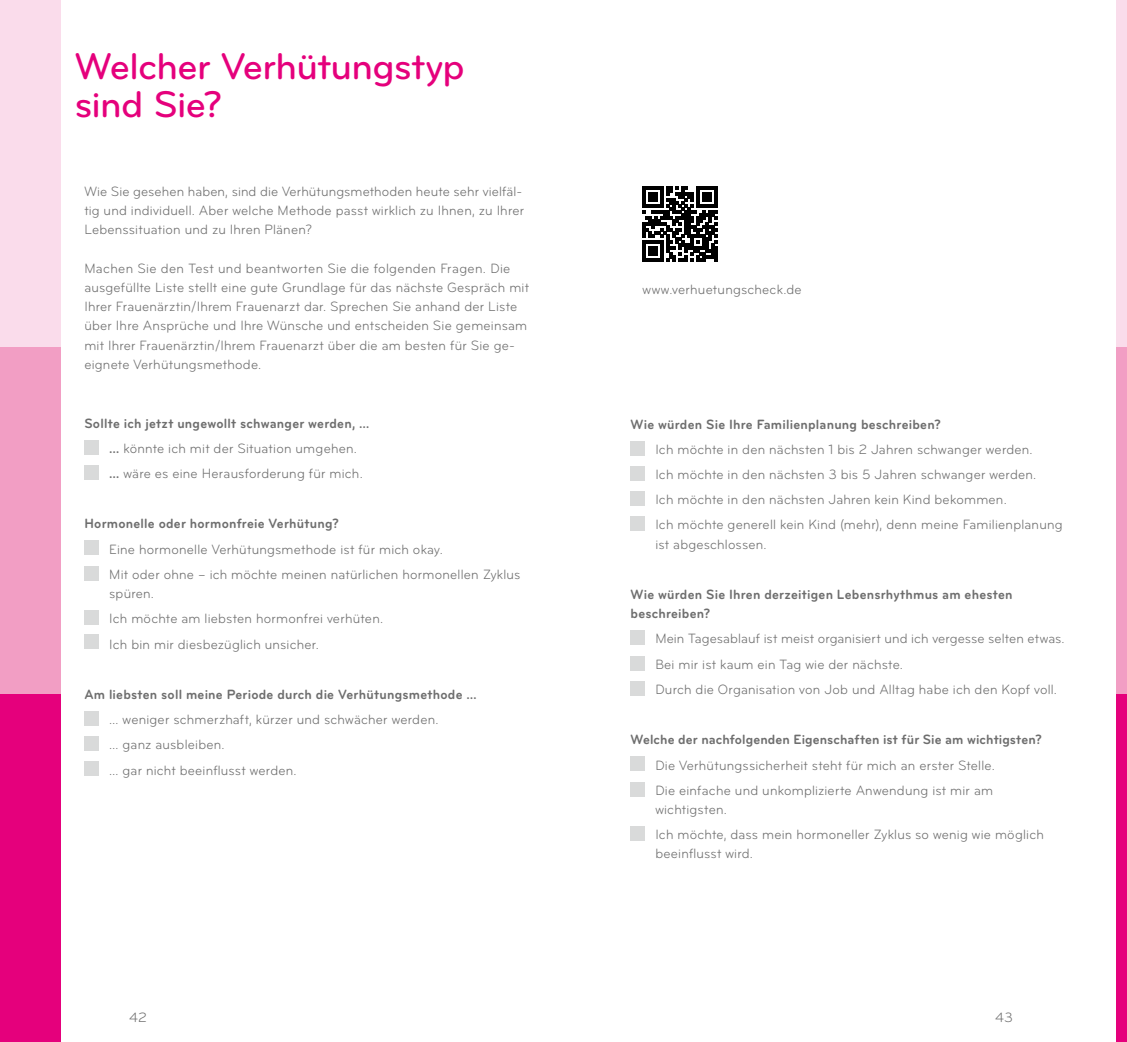
<style>
.page{position:relative;width:1127px;height:1042px;background:#fff}
.page>*{position:absolute;margin:0;border:0;box-sizing:border-box;transform-origin:0 0}
.Headline{font:500 38.5px/38.5px "Bryant Pro";letter-spacing:-.02em;color:#e5007c}
.Copy{font:14px/19.2px "Bryant Pro";letter-spacing:.015em;color:#6e6e6e;scale:.95 1}
.Copy-2{font:700 14px/19.2px "Bryant Pro";letter-spacing:.015em;color:#6e6e6e;scale:.95 1}
.Copy-3{font:14px "Bryant Pro";letter-spacing:.015em;color:#6e6e6e}
.s1{font-weight:700}
</style>
<div class="page">
<div style="left:0;top:0;width:60px;height:347px;background:#fadceb"></div>
<div style="left:0;top:347px;width:60px;height:347px;background:#f29ec4"></div>
<div style="left:0;top:694px;width:60px;height:348px;background:#e5007c"></div>
<div style="left:84px;top:440px;width:15px;height:14px;background:#d9dada"></div>
<div style="left:84px;top:465px;width:15px;height:15px;background:#d9dada"></div>
<div style="left:84px;top:540px;width:15px;height:15px;background:#d9dada"></div>
<div style="left:84px;top:566px;width:15px;height:14px;background:#d9dada"></div>
<div style="left:84px;top:610px;width:15px;height:15px;background:#d9dada"></div>
<div style="left:84px;top:634px;width:15px;height:14px;background:#d9dada"></div>
<div style="left:84px;top:711px;width:15px;height:15px;background:#d9dada"></div>
<div style="left:84px;top:736px;width:15px;height:15px;background:#d9dada"></div>
<div style="left:84px;top:761px;width:15px;height:15px;background:#d9dada"></div>
<div style="left:630px;top:440px;width:15px;height:15px;background:#d9dada"></div>
<div style="left:630px;top:466px;width:15px;height:15px;background:#d9dada"></div>
<div style="left:630px;top:491px;width:15px;height:15px;background:#d9dada"></div>
<div style="left:630px;top:516px;width:15px;height:15px;background:#d9dada"></div>
<div style="left:630px;top:630px;width:15px;height:15px;background:#d9dada"></div>
<div style="left:630px;top:655px;width:15px;height:15px;background:#d9dada"></div>
<div style="left:630px;top:681px;width:15px;height:14px;background:#d9dada"></div>
<div style="left:630px;top:756px;width:15px;height:15px;background:#d9dada"></div>
<div style="left:630px;top:781px;width:15px;height:15px;background:#d9dada"></div>
<div style="left:630px;top:826px;width:15px;height:15px;background:#d9dada"></div>
<div style="left:1116px;top:0;width:10px;height:347px;background:#fadceb"></div>
<div style="left:1116px;top:347px;width:10px;height:347px;background:#f29ec4"></div>
<div style="left:1116px;top:694px;width:10px;height:348px;background:#e5007c"></div>
<svg style="left:642px;top:186px;width:75px;height:75px"></svg>
<p class="Headline" style="left:74px;top:46px;width:392px">Welcher Verhütungstyp sind Sie?</p>
<p class="Copy" style="left:84px;top:182px;width:464px">Wie Sie gesehen haben, sind die Verhütungsmethoden heute sehr vielfäl&shy;tig und individuell. Aber welche Methode passt wirklich zu Ihnen, zu Ihrer<br>Lebenssituation und zu Ihren Plänen?</p>
<p class="Copy" style="left:84px;top:259px;width:469px">Machen Sie den Test und beantworten Sie die folgenden Fragen. Die ausgefüllte Liste stellt eine gute Grundlage für das nächste Gespräch mit Ihrer Frauenärztin/Ihrem Frauenarzt dar. Sprechen Sie anhand der Liste über Ihre Ansprüche und Ihre Wünsche und entscheiden Sie gemeinsam mit Ihrer Frauenärztin/Ihrem Frauenarzt über die am besten für Sie ge&shy;eignete Verhütungsmethode.</p>
<p class="Copy-2" style="left:84px;top:413px;width:301px">Sollte ich jetzt ungewollt schwanger werden, …</p>
<p class="Copy" style="left:109px;top:439px;width:262px"><span class="s1">…</span> könnte ich mit der Situation umgehen.</p>
<p class="Copy" style="left:109px;top:464px;width:268px"><span class="s1">…</span> wäre es eine Herausforderung für mich.</p>
<p class="Copy-2" style="left:84px;top:514px;width:269px">Hormonelle oder hormonfreie Verhütung?</p>
<p class="Copy" style="left:109px;top:539px;width:352px">Eine hormonelle Verhütungsmethode ist für mich okay.</p>
<p class="Copy" style="left:109px;top:565px;width:434px">Mit oder ohne – ich möchte meinen natürlichen hormonellen Zyklus spüren.</p>
<p class="Copy" style="left:109px;top:609px;width:290px">Ich möchte am liebsten hormonfrei verhüten.</p>
<p class="Copy" style="left:109px;top:634px;width:222px">Ich bin mir diesbezüglich unsicher.</p>
<p class="Copy-2" style="left:84px;top:685px;width:414px">Am liebsten soll meine Periode durch die Verhütungsmethode …</p>
<p class="Copy" style="left:109px;top:710px;width:348px">… weniger schmerzhaft, kürzer und schwächer werden.</p>
<p class="Copy" style="left:109px;top:735px;width:123px">… ganz ausbleiben.</p>
<p class="Copy" style="left:109px;top:760px;width:199px">… gar nicht beeinflusst werden.</p>
<p class="Copy-3" style="left:129px;top:1009px;width:19px">42</p>
<p class="Copy" style="left:642px;top:280px;width:169px">www.verhuetungscheck.de</p>
<p class="Copy-2" style="left:630px;top:414px;width:328px">Wie würden Sie Ihre Familienplanung beschreiben?</p>
<p class="Copy" style="left:655px;top:439px;width:398px">Ich möchte in den nächsten 1 bis 2 Jahren schwanger werden.</p>
<p class="Copy" style="left:655px;top:465px;width:402px">Ich möchte in den nächsten 3 bis 5 Jahren schwanger werden.</p>
<p class="Copy" style="left:655px;top:490px;width:371px">Ich möchte in den nächsten Jahren kein Kind bekommen.</p>
<p class="Copy" style="left:655px;top:515px;width:430px">Ich möchte generell kein Kind (mehr), denn meine Familienplanung ist abgeschlossen.</p>
<p class="Copy-2" style="left:630px;top:585px;width:404px">Wie würden Sie Ihren derzeitigen Lebensrhythmus am ehesten beschreiben?</p>
<p class="Copy" style="left:655px;top:629px;width:432px">Mein Tagesablauf ist meist organisiert und ich vergesse selten etwas.</p>
<p class="Copy" style="left:655px;top:654px;width:262px">Bei mir ist kaum ein Tag wie der nächste.</p>
<p class="Copy" style="left:655px;top:680px;width:424px">Durch die Organisation von Job und Alltag habe ich den Kopf voll.</p>
<p class="Copy-2" style="left:630px;top:730px;width:434px">Welche der nachfolgenden Eigenschaften ist für Sie am wichtigsten?</p>
<p class="Copy" style="left:655px;top:755px;width:359px">Die Verhütungssicherheit steht für mich an erster Stelle.</p>
<p class="Copy" style="left:655px;top:780px;width:357px">Die einfache und unkomplizierte Anwendung ist mir am wichtigsten.</p>
<p class="Copy" style="left:655px;top:825px;width:410px">Ich möchte, dass mein hormoneller Zyklus so wenig wie möglich beeinflusst wird.</p>
<p class="Copy-3" style="left:994px;top:1009px;width:19px">43</p>
</div>
